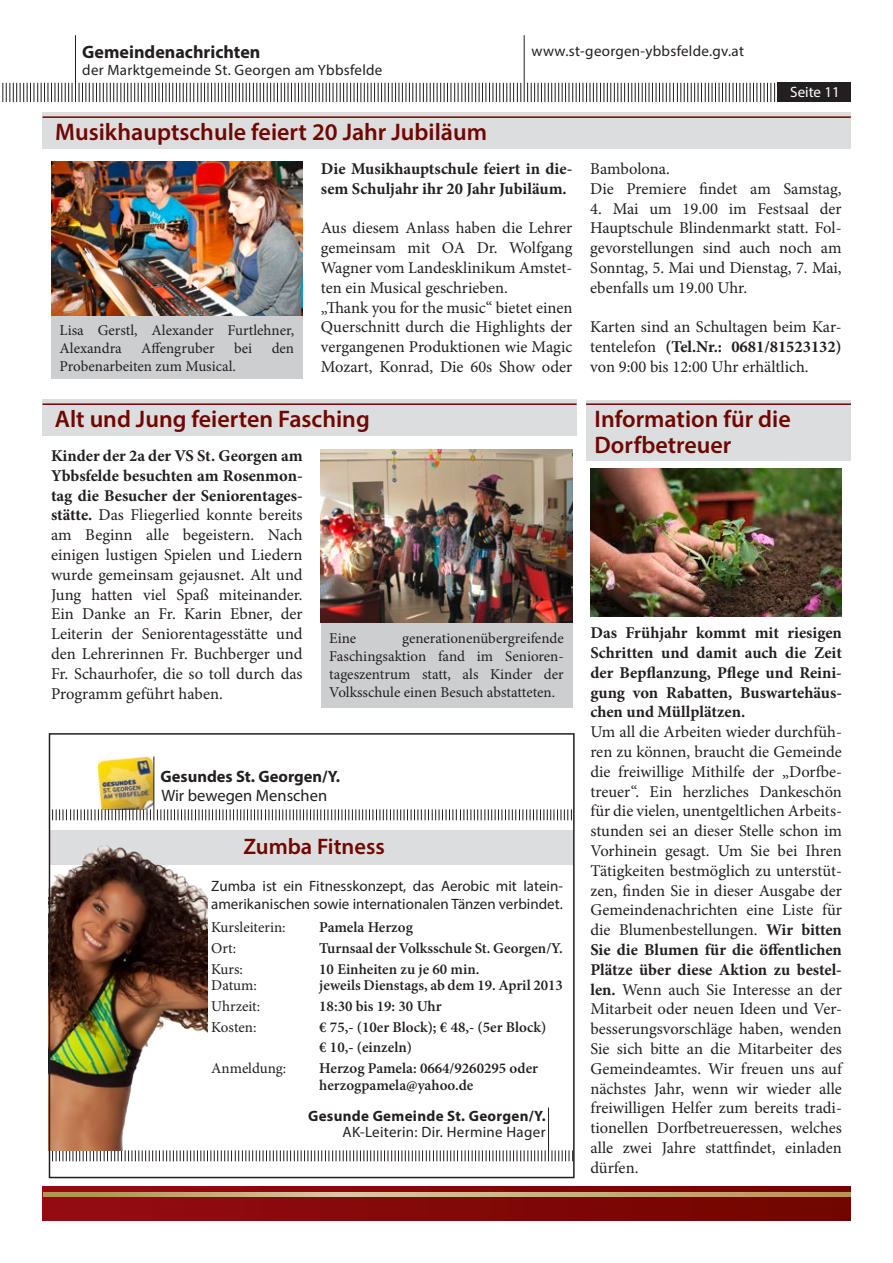
<style>
.page{position:relative;width:893px;height:1263px;background:#fff}
.page>*{position:absolute;margin:0;border:0;box-sizing:border-box;transform-origin:0 0}
.t1{font:600 24px/25.5px "Myriad Pro";color:#700600}
.t2{font:600 22.5px "Myriad Pro";color:#700600}
.t3{font:700 18px "Myriad Pro";color:#231f20}
.t4{font:16.5px/19.8px "Minion Pro";color:#231f20;text-align:justify}
.t5{font:700 16.5px/19.8px "Minion Pro";color:#231f20}
.t6{font:700 16.5px "Myriad Pro";color:#231f20}
.t7{font:16.5px "Myriad Pro";color:#231f20}
.t8{font:15px/18px "Minion Pro";color:#231f20;text-align:justify}
.t9{font:600 15px/20.7px "Minion Pro";color:#231f20}
.t10{font:15px/18px "Myriad Pro";color:#231f20}
.t11{font:15px "Myriad Pro";letter-spacing:.02em;color:#231f20}
.t12{font:700 15px "Myriad Pro";letter-spacing:.02em;color:#231f20}
.t13{font:15px "Myriad Pro";color:#fff}
.s1{font-weight:700}
</style>
<div class="page">
<hr style="left:524px;top:35px;width:1px;height:67px;background:#231f20">
<hr style="left:75px;top:35px;width:1px;height:67px;background:#231f20">
<svg style="left:79px;top:83px;width:442px;height:19px"></svg>
<svg style="left:2px;top:83px;width:71px;height:19px"></svg>
<svg style="left:527px;top:83px;width:251px;height:19px"></svg>
<div style="left:778px;top:83px;width:73px;height:19px;background:#231f20"></div>
<svg style="left:43px;top:1186px;width:808px;height:34px;background:#850d0c"></svg>
<svg style="left:44px;top:1192px;width:807px;height:4px;background:#c9aa78"></svg>
<div style="left:49px;top:830px;width:525px;height:34px;background:#dcdddf"></div>
<img style="left:99px;top:758px;width:54px;height:51px">
<hr style="left:548px;top:1107px;width:1px;height:54px;background:#231f20">
<hr style="left:153px;top:756px;width:1px;height:64px;background:#231f20">
<svg style="left:52px;top:809px;width:99px;height:11px"></svg>
<svg style="left:52px;top:1150px;width:494px;height:11px"></svg>
<svg style="left:157px;top:809px;width:415px;height:11px"></svg>
<svg style="left:552px;top:1150px;width:18px;height:11px"></svg>
<img style="left:52px;top:845px;width:156px;height:305px">
<div style="left:43px;top:400px;width:534px;height:36px;background:#dcdddf"></div>
<div style="left:43px;top:113px;width:808px;height:36px;background:#dcdddf"></div>
<hr style="left:43px;top:403px;width:534px;height:2px;background:#700600">
<hr style="left:43px;top:116px;width:808px;height:2px;background:#700600">
<div style="left:321px;top:622px;width:251px;height:85px;background:#cdced0"></div>
<div style="left:51px;top:315px;width:252px;height:64px;background:#cdced0"></div>
<img style="left:321px;top:449px;width:251px;height:173px">
<img style="left:51px;top:162px;width:252px;height:153px">
<div style="left:49px;top:733px;width:526px;height:445px;border:2px solid #231f20"></div>
<div style="left:586px;top:400px;width:265px;height:60px;background:#dcdddf"></div>
<hr style="left:586px;top:403px;width:265px;height:2px;background:#700600">
<img style="left:590px;top:469px;width:251px;height:148px">
<p class="t3" style="left:82px;top:40px;width:180px">Gemeindenachrichten</p>
<p class="t11" style="left:532px;top:42px;width:214px">www.st-georgen-ybbsfelde.gv.at</p>
<p class="t11" style="left:82px;top:61px;width:302px">der Marktgemeinde St. Georgen am Ybbsfelde</p>
<h1 class="t1" style="left:55px;top:119px;width:433px">Musikhauptschule feiert 20 Jahr Jubiläum</h1>
<p class="t8" style="left:60px;top:321px;width:236px">Lisa Gerstl, Alexander Furtlehner,<br>Alexandra</p>
<p class="t8" style="left:141px;top:339px;width:75px">Affengruber</p>
<p class="t8" style="left:234px;top:339px;width:20px">bei</p>
<p class="t8" style="left:272px;top:339px;width:24px">den</p>
<p class="t8" style="left:60px;top:357px;width:178px">Probenarbeiten zum Musical.</p>
<p class="t5" style="left:321px;top:159px;width:253px">Die Musikhauptschule feiert in die&shy;sem Schuljahr ihr 20 Jahr Jubiläum.</p>
<p class="t4" style="left:321px;top:218px;width:253px;text-align:left">Aus diesem Anlass haben die Lehrer gemeinsam mit OA Dr. Wolfgang Wagner vom Landesklinikum Amstet&shy;ten ein Musical geschrieben.<br>„Thank you for the music“ bietet einen Querschnitt durch die Highlights der vergangenen Produktionen wie Magic Mozart, Konrad, Die 60s Show oder</p>
<h1 class="t1" style="left:55px;top:406px;width:316px">Alt und Jung feierten Fasching</h1>
<p class="t4" style="left:51px;top:446px;width:253px"><span class="s1">Kinder der 2a der VS St. Georgen am Ybbsfelde besuchten am Rosenmon&shy;tag die Besucher der Seniorentages&shy;stätte.</span> Das Fliegerlied konnte bereits am Beginn alle begeistern. Nach einigen lustigen Spielen und Liedern wurde gemeinsam gejausnet. Alt und Jung hatten viel Spaß miteinander.<br>Ein Danke an Fr. Karin Ebner, der Leiterin der Seniorentagesstätte und den Lehrerinnen Fr. Buchberger und Fr. Schaurhofer, die so toll durch das Programm geführt haben.</p>
<p class="t8" style="left:329px;top:630px;width:236px;text-indent:73px">generationenübergreifende Faschingsaktion fand im Senioren&shy;tageszentrum statt, als Kinder der Volksschule einen Besuch abstatteten.</p>
<p class="t8" style="left:329px;top:630px;width:29px">Eine</p>
<p class="t6" style="left:161px;top:765px;width:181px">Gesundes St. Georgen/Y.</p>
<p class="t7" style="left:161px;top:786px;width:167px">Wir bewegen Menschen</p>
<h2 class="t2" style="left:243px;top:832px;width:143px">Zumba Fitness</h2>
<p class="t10" style="left:211px;top:876px;width:353px">Zumba ist ein Fitnesskonzept, das Aerobic mit latein&shy;amerikanischen sowie internationalen Tänzen verbindet.</p>
<p class="t8" style="left:211px;top:918px;width:76px">Kursleiterin:</p>
<p class="t9" style="left:319px;top:917px;width:95px">Pamela Herzog</p>
<p class="t8" style="left:211px;top:939px;width:26px">Ort:</p>
<p class="t9" style="left:319px;top:937px;width:245px">Turnsaal der Volksschule St. Georgen/Y.</p>
<p class="t8" style="left:211px;top:960px;width:33px">Kurs:</p>
<p class="t9" style="left:319px;top:958px;width:162px">10 Einheiten zu je 60 min.</p>
<p class="t8" style="left:211px;top:976px;width:47px">Datum:</p>
<p class="t9" style="left:319px;top:975px;width:245px">jeweils Dienstags, ab dem 19. April 2013</p>
<p class="t8" style="left:211px;top:997px;width:51px">Uhrzeit:</p>
<p class="t9" style="left:319px;top:995px;width:124px">18:30 bis 19: 30 Uhr</p>
<p class="t8" style="left:211px;top:1018px;width:47px">Kosten:</p>
<p class="t9" style="left:319px;top:1016px;width:228px">€ 75,- (10er Block); € 48,- (5er Block) € 10,- (einzeln)</p>
<p class="t8" style="left:211px;top:1059px;width:77px">Anmeldung:</p>
<p class="t9" style="left:319px;top:1060px;width:220px;line-height:16.5px">Herzog Pamela: 0664/9260295 oder herzogpamela@yahoo.de</p>
<p class="t12" style="left:308px;top:1106px;width:239px">Gesunde Gemeinde St. Georgen/Y.</p>
<p class="t11" style="left:343px;top:1123px;width:205px">AK-Leiterin: Dir. Hermine Hager</p>
<p class="t13" style="left:790px;top:83px;width:51px">Seite 11</p>
<p class="t4" style="left:590px;top:159px;width:253px">Bambolona.<br>Die Premiere findet am Samstag,</p>
<p class="t4" style="left:590px;top:198px;width:253px">4. Mai um 19.00 im Festsaal der Hauptschule Blindenmarkt statt. Fol&shy;gevorstellungen sind auch noch am Sonntag, 5. Mai und Dienstag, 7. Mai, ebenfalls um 19.00 Uhr.</p>
<p class="t4" style="left:590px;top:317px;width:253px">Karten sind an Schultagen beim Kar&shy;tentelefon <span class="s1">(Tel.Nr.: 0681/81523132) </span>von 9:00 bis 12:00 Uhr erhältlich.</p>
<h1 class="t1" style="left:595px;top:406px;width:198px">Information für die<br>Dorfbetreuer</h1>
<p class="t5" style="left:590px;top:623px;width:253px;text-align:justify">Das Frühjahr kommt mit riesigen Schritten und damit auch die Zeit der Bepflanzung, Pflege und Reini&shy;gung von Rabatten, Buswartehäus&shy;chen und Müllplätzen.</p>
<p class="t4" style="left:590px;top:722px;width:253px">Um all die Arbeiten wieder durchfüh&shy;ren zu können, braucht die Gemeinde die freiwillige Mithilfe der „Dorfbe&shy;treuer“. Ein herzliches Dankeschön für die vielen, unentgeltlichen Arbeits&shy;stunden sei an dieser Stelle schon im Vorhinein gesagt. Um Sie bei Ihren Tätigkeiten bestmöglich zu unterstüt&shy;zen, finden Sie in dieser Ausgabe der Gemeindenachrichten eine Liste für die Blumenbestellungen. <span class="s1">Wir bitten Sie die Blumen für die öffentlichen Plätze über diese Aktion zu bestel&shy;len.</span> Wenn auch Sie Interesse an der Mitarbeit oder neuen Ideen und Ver&shy;besserungsvorschläge haben, wenden Sie sich bitte an die Mitarbeiter des Gemeindeamtes. Wir freuen uns auf nächstes Jahr, wenn wir wieder alle freiwilligen Helfer zum bereits tradi&shy;tionellen Dorfbetreueressen, welches alle zwei Jahre stattfindet, einladen dürfen.</p>
</div>
